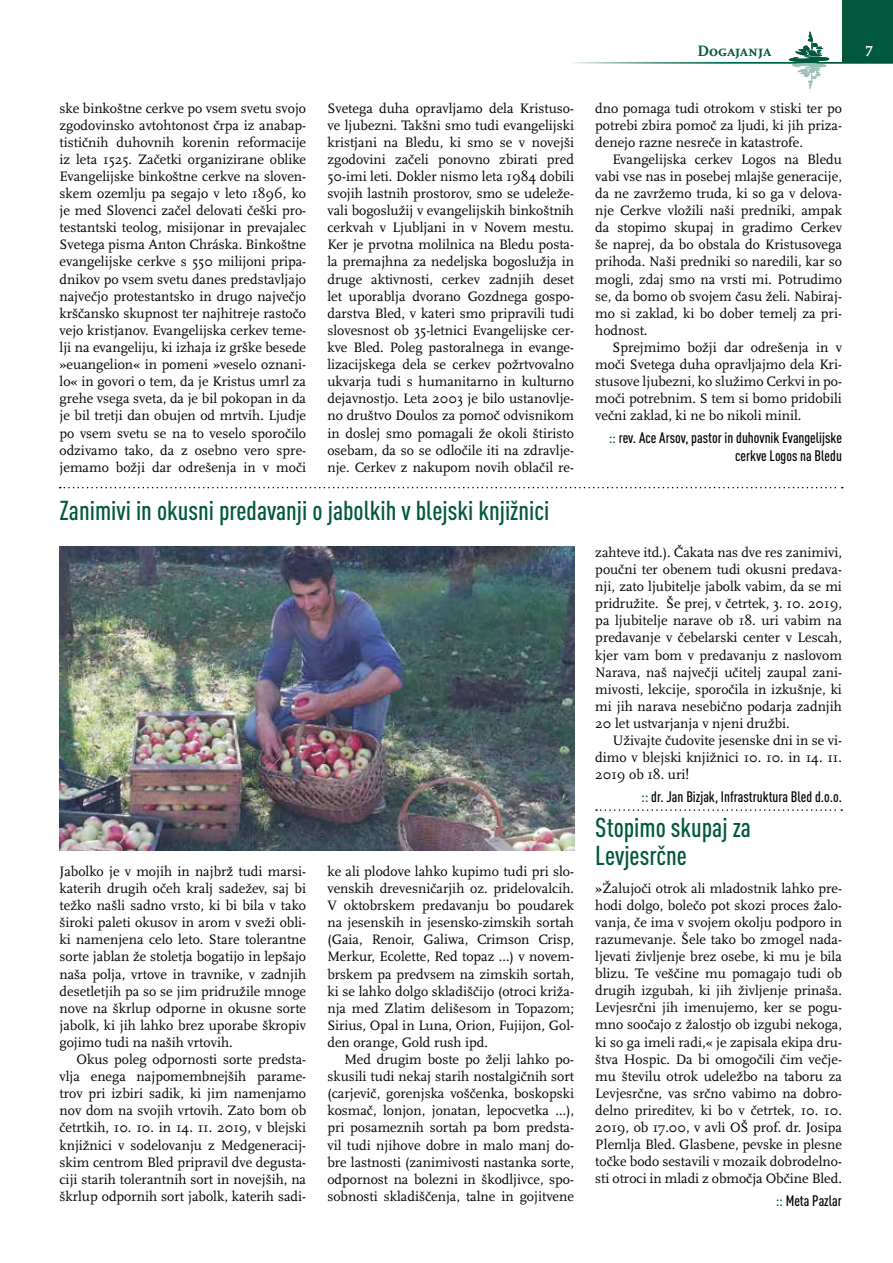
<style>
.page{position:relative;width:893px;height:1263px;background:#fff}
.page>*{position:absolute;margin:0;border:0;box-sizing:border-box;transform-origin:0 0}
.t1{font:500 condensed 27px/27.9px "DIN Pro";color:#00583d}
.t2{font:700 15.75px "Scala Caps CE";color:#00583d}
.t3{font:500 condensed 15px/18px "DIN Pro";color:#000;text-align:right}
.t4{font:700 15px "Scala Caps CE";color:#fff}
.t5{font:14.25px/17.1px "Scala CE";color:#000;text-align:justify}
.s1{color:#00583d}
</style>
<div class="page">
<div style="left:842px;top:0;width:51px;height:63px;background:#00583d"></div>
<hr style="left:563px;top:62px;width:330px;height:1px;background:#fff">
<svg style="left:787px;top:31px;width:43px;height:58px"></svg>
<img style="left:60px;top:546px;width:514px;height:304px">
<svg style="left:60px;top:487px;width:783px;height:1px"></svg>
<svg style="left:596px;top:809px;width:246px;height:2px"></svg>
<p class="t2" style="left:697px;top:42px;width:75px">Dogajanja</p>
<p class="t4" style="left:865px;top:43px;width:9px">7</p>
<p class="t5" style="left:60px;top:100px;width:248px">ske binkoštne cerkve po vsem svetu svojo zgodovinsko avtohtonost črpa iz anabap&shy;tističnih duhovnih korenin reformacije iz leta 1525. Začetki organizirane oblike Evangelijske binkoštne cerkve na sloven&shy;skem ozemlju pa segajo v leto 1896, ko je med Slovenci začel delovati češki pro&shy;testantski teolog, misijonar in prevajalec Svetega pisma Anton Chráska. Binkoštne evangelijske cerkve s 550 milijoni pripa&shy;dnikov po vsem svetu danes predstavljajo največjo protestantsko in drugo največjo krščansko skupnost ter najhitreje rastočo vejo kristjanov. Evangelijska cerkev teme&shy;lji na evangeliju, ki izhaja iz grške besede »euangelion« in pomeni »veselo oznani&shy;lo« in govori o tem, da je Kristus umrl za grehe vsega sveta, da je bil pokopan in da je bil tretji dan obujen od mrtvih. Ljudje po vsem svetu se na to veselo sporočilo odzivamo tako, da z osebno vero spre&shy;jemamo božji dar odrešenja in v moči</p>
<h1 class="t1" style="left:60px;top:494px;width:491px">Zanimivi in okusni predavanji o jabolkih v blejski knjižnici</h1>
<p class="t5" style="left:327px;top:100px;width:248px">Svetega duha opravljamo dela Kristuso&shy;ve ljubezni. Takšni smo tudi evangelijski kristjani na Bledu, ki smo se v novejši zgodovini začeli ponovno zbirati pred 50-imi leti. Dokler nismo leta 1984 dobili svojih lastnih prostorov, smo se udeleže&shy;vali bogoslužij v evangelijskih binkoštnih cerkvah v Ljubljani in v Novem mestu.<br>Ker je prvotna molilnica na Bledu posta&shy;la premajhna za nedeljska bogoslužja in druge aktivnosti, cerkev zadnjih deset let uporablja dvorano Gozdnega gospo&shy;darstva Bled, v kateri smo pripravili tudi slovesnost ob 35-letnici Evangelijske cer&shy;kve Bled. Poleg pastoralnega in evange&shy;lizacijskega dela se cerkev požrtvovalno ukvarja tudi s humanitarno in kulturno dejavnostjo. Leta 2003 je bilo ustanovlje&shy;no društvo Doulos za pomoč odvisnikom in doslej smo pomagali že okoli štiristo osebam, da so se odločile iti na zdravlje&shy;nje. Cerkev z nakupom novih oblačil re-</p>
<p class="t5" style="left:595px;top:100px;width:248px">dno pomaga tudi otrokom v stiski ter po potrebi zbira pomoč za ljudi, ki jih priza&shy;denejo razne nesreče in katastrofe.</p>
<p class="t5" style="left:595px;top:151px;width:248px;text-indent:17px">Evangelijska cerkev Logos na Bledu vabi vse nas in posebej mlajše generacije, da ne zavržemo truda, ki so ga v delova&shy;nje Cerkve vložili naši predniki, ampak da stopimo skupaj in gradimo Cerkev še naprej, da bo obstala do Kristusovega prihoda. Naši predniki so naredili, kar so mogli, zdaj smo na vrsti mi. Potrudimo se, da bomo ob svojem času želi. Nabiraj&shy;mo si zaklad, ki bo dober temelj za pri&shy;hodnost.</p>
<p class="t5" style="left:595px;top:339px;width:248px;text-indent:17px">Sprejmimo božji dar odrešenja in v moči Svetega duha opravljajmo dela Kri&shy;stusove ljubezni, ko služimo Cerkvi in po&shy;moči potrebnim. S tem si bomo pridobili večni zaklad, ki ne bo nikoli minil.</p>
<p class="t3" style="left:609px;top:427px;width:235px"><span class="s1">:::</span> rev. Ace Arsov, pastor in duhovnik Evangelijske cerkve Logos na Bledu</p>
<p class="t5" style="left:60px;top:863px;width:248px">Jabolko je v mojih in najbrž tudi marsi&shy;katerih drugih očeh kralj sadežev, saj bi težko našli sadno vrsto, ki bi bila v tako široki paleti okusov in arom v sveži obli&shy;ki namenjena celo leto. Stare tolerantne sorte jablan že stoletja bogatijo in lepšajo naša polja, vrtove in travnike, v zadnjih desetletjih pa so se jim pridružile mnoge nove na škrlup odporne in okusne sorte jabolk, ki jih lahko brez uporabe škropiv gojimo tudi na naših vrtovih.</p>
<p class="t5" style="left:60px;top:1051px;width:248px;text-indent:17px">Okus poleg odpornosti sorte predsta&shy;vlja enega najpomembnejših parame&shy;trov pri izbiri sadik, ki jim namenjamo nov dom na svojih vrtovih. Zato bom ob četrtkih, 10. 10. in 14. 11. 2019, v blejski knjižnici v sodelovanju z Medgeneracij&shy;skim centrom Bled pripravil dve degusta&shy;ciji starih tolerantnih sort in novejših, na škrlup odpornih sort jabolk, katerih sadi-</p>
<p class="t5" style="left:327px;top:863px;width:248px">ke ali plodove lahko kupimo tudi pri slo&shy;venskih drevesničarjih oz. pridelovalcih.<br>V oktobrskem predavanju bo poudarek na jesenskih in jesensko-zimskih sortah (Gaia, Renoir, Galiwa, Crimson Crisp, Merkur, Ecolette, Red topaz …) v novem&shy;brskem pa predvsem na zimskih sortah, ki se lahko dolgo skladiščijo (otroci križa&shy;nja med Zlatim delišesom in Topazom; Sirius, Opal in Luna, Orion, Fujijon, Gol&shy;den orange, Gold rush ipd.</p>
<p class="t5" style="left:327px;top:1051px;width:248px;text-indent:17px">Med drugim boste po želji lahko po&shy;skusili tudi nekaj starih nostalgičnih sort (carjevič, gorenjska voščenka, boskopski kosmač, lonjon, jonatan, lepocvetka …), pri posameznih sortah pa bom predsta&shy;vil tudi njihove dobre in malo manj do&shy;bre lastnosti (zanimivosti nastanka sorte, odpornost na bolezni in škodljivce, spo&shy;sobnosti skladiščenja, talne in gojitvene</p>
<p class="t5" style="left:595px;top:544px;width:248px">zahteve itd.). Čakata nas dve res zanimivi, poučni ter obenem tudi okusni predava&shy;nji, zato ljubitelje jabolk vabim, da se mi pridružite. Še prej, v četrtek, 3. 10. 2019, pa ljubitelje narave ob 18. uri vabim na predavanje v čebelarski center v Lescah, kjer vam bom v predavanju z naslovom Narava, naš največji učitelj zaupal zani&shy;mivosti, lekcije, sporočila in izkušnje, ki mi jih narava nesebično podarja zadnjih 20 let ustvarjanja v njeni družbi.</p>
<p class="t5" style="left:595px;top:732px;width:248px;text-indent:17px">Uživajte čudovite jesenske dni in se vi&shy;dimo v blejski knjižnici 10. 10. in 14. 11.<br>2019 ob 18. uri!</p>
<p class="t3" style="left:641px;top:786px;width:202px"><span class="s1">:::</span> dr. Jan Bizjak, Infrastruktura Bled d.o.o.</p>
<h1 class="t1" style="left:595px;top:811px;width:157px">Stopimo skupaj za<br>Levjesrčne</h1>
<p class="t5" style="left:595px;top:880px;width:248px">»Žalujoči otrok ali mladostnik lahko pre&shy;hodi dolgo, bolečo pot skozi proces žalo&shy;vanja, če ima v svojem okolju podporo in razumevanje. Šele tako bo zmogel nada&shy;ljevati življenje brez osebe, ki mu je bila blizu. Te veščine mu pomagajo tudi ob drugih izgubah, ki jih življenje prinaša.<br>Levjesrčni jih imenujemo, ker se pogu&shy;mno soočajo z žalostjo ob izgubi nekoga, ki so ga imeli radi,« je zapisala ekipa dru&shy;štva Hospic. Da bi omogočili čim večje&shy;mu številu otrok udeležbo na taboru za Levjesrčne, vas srčno vabimo na dobro&shy;delno prireditev, ki bo v četrtek, 10. 10.<br>2019, ob 17.00, v avli OŠ prof. dr. Josipa Plemlja Bled. Glasbene, pevske in plesne točke bodo sestavili v mozaik dobrodelno&shy;sti otroci in mladi z območja Občine Bled.</p>
<p class="t3" style="left:776px;top:1190px;width:68px"><span class="s1">:::</span> Meta Pazlar</p>
</div>
